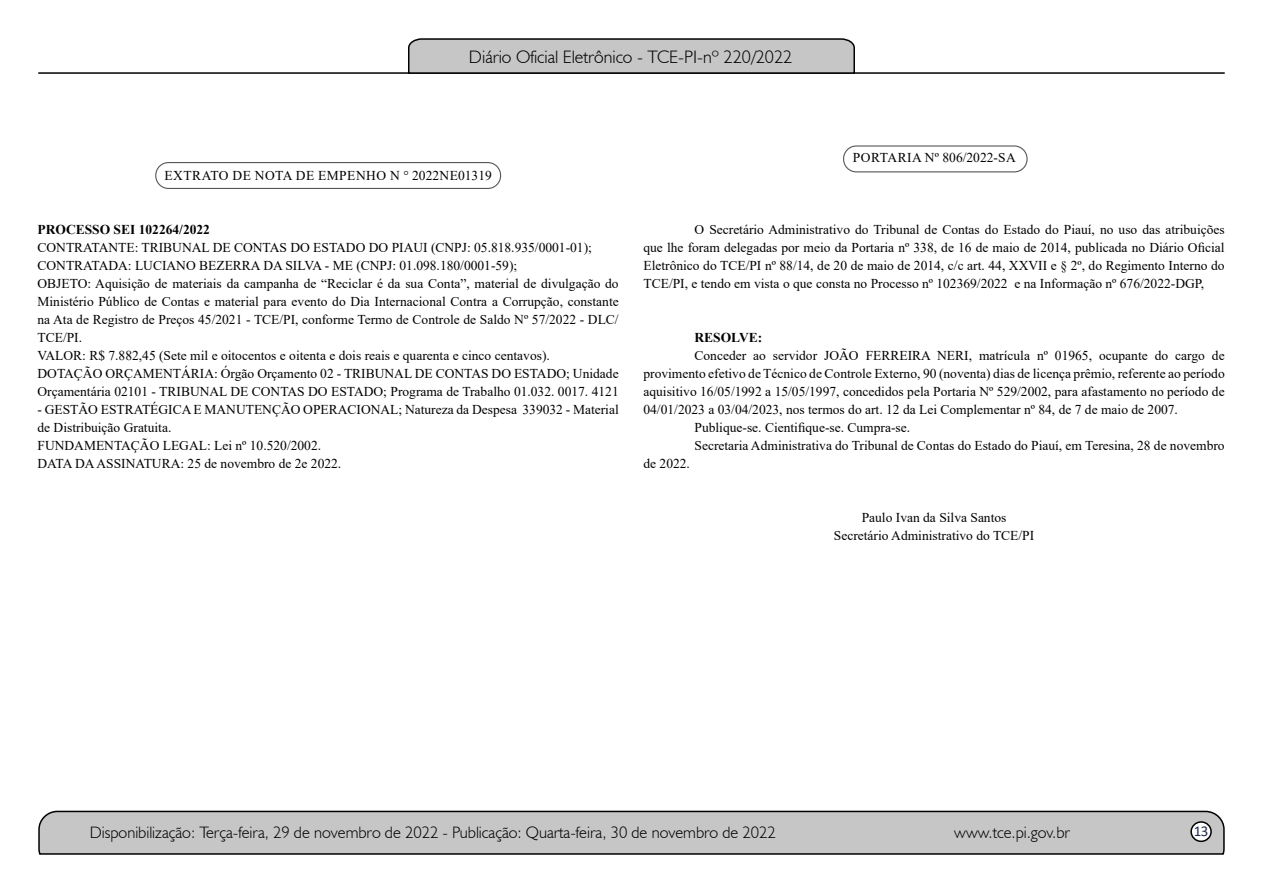
<style>
.page{position:relative;width:1263px;height:893px;background:#fff}
.page>*{position:absolute;margin:0;border:0;box-sizing:border-box;transform-origin:0 0}
.t1{font:300 18px "Humanist 521 BT";color:#000}
.t2{font:300 16.5px "Humanist 521 BT";color:#000}
.t3{font:15px "Calibri";color:#212d4c}
.t4{font:13.5px/18px "Times New Roman";color:#000}
.t5{font:13.5px "Times New Roman";letter-spacing:.035em;color:#000}
.t6{font:700 13.5px "Times New Roman";color:#000}
</style>
<div class="page">
<svg style="left:38px;top:810px;width:1187px;height:45px;background:#b9b9b9"></svg>
<div style="left:1191px;top:822px;width:20px;height:19px;background:#fff;border-radius:50%"></div>
<div style="left:1190px;top:821px;width:22px;height:21px;border:2px solid #000;border-radius:50%"></div>
<hr style="left:38px;top:72px;width:1187px;height:2px;background:#000">
<svg style="left:407px;top:38px;width:449px;height:36px;background:#b4b4b4"></svg>
<div style="left:155px;top:162px;width:346px;height:27px;border:1px solid #575756;border-radius:13px"></div>
<div style="left:843px;top:145px;width:184px;height:27px;border:1px solid #575756;border-radius:13px"></div>
<h1 class="t1" style="left:469px;top:46px;width:325px">Diário Oficial Eletrônico - TCE-PI-nº 220/2022</h1>
<p class="t5" style="left:165px;top:166px;width:329px">EXTRATO DE NOTA DE EMPENHO N ° 2022NE01319</p>
<p class="t4" style="left:853px;top:148px;width:165px">PORTARIA Nº 806/2022-SA</p>
<p class="t6" style="left:38px;top:220px;width:174px">PROCESSO SEI 102264/2022</p>
<p class="t4" style="left:38px;top:238px;width:583px">CONTRATANTE: TRIBUNAL DE CONTAS DO ESTADO DO PIAUI (CNPJ: 05.818.935/0001-01); CONTRATADA: LUCIANO BEZERRA DA SILVA - ME (CNPJ: 01.098.180/0001-59);<br>OBJETO: Aquisição de materiais da campanha de “Reciclar é da sua Conta”, material de divulgação do Ministério Público de Contas e material para evento do Dia Internacional Contra a Corrupção, constante na Ata de Registro de Preços 45/2021 - TCE/PI, conforme Termo de Controle de Saldo Nº 57/2022 - DLC/ TCE/PI.<br>VALOR: R$ 7.882,45 (Sete mil e oitocentos e oitenta e dois reais e quarenta e cinco centavos).<br>DOTAÇÃO ORÇAMENTÁRIA: Órgão Orçamento 02 - TRIBUNAL DE CONTAS DO ESTADO; Unidade Orçamentária 02101 - TRIBUNAL DE CONTAS DO ESTADO; Programa de Trabalho 01.032. 0017. 4121</p>
<p class="t4" style="left:38px;top:400px;width:583px">- GESTÃO ESTRATÉGICA E MANUTENÇÃO OPERACIONAL; Natureza da Despesa 339032 - Material de Distribuição Gratuita.<br>FUNDAMENTAÇÃO LEGAL: Lei nº 10.520/2002.<br>DATA DA ASSINATURA: 25 de novembro de 2e 2022.</p>
<p class="t4" style="left:643px;top:220px;width:583px;text-align:justify;text-indent:51px">O Secretário Administrativo do Tribunal de Contas do Estado do Piauí, no uso das atribuições que lhe foram delegadas por meio da Portaria nº 338, de 16 de maio de 2014, publicada no Diário Oficial Eletrônico do TCE/PI nº 88/14, de 20 de maio de 2014, c/c art. 44, XXVII e § 2º, do Regimento Interno do TCE/PI, e tendo em vista o que consta no Processo nº 102369/2022 e na Informação nº 676/2022-DGP,</p>
<p class="t6" style="left:694px;top:328px;width:69px">RESOLVE:</p>
<p class="t4" style="left:694px;top:346px;width:532px">Conceder ao servidor JOÃO FERREIRA NERI, matrícula nº 01965, ocupante do cargo de</p>
<p class="t4" style="left:643px;top:364px;width:583px">provimento efetivo de Técnico de Controle Externo, 90 (noventa) dias de licença prêmio, referente ao período</p>
<p class="t4" style="left:643px;top:382px;width:583px">aquisitivo 16/05/1992 a 15/05/1997, concedidos pela Portaria Nº 529/2002, para afastamento no período de</p>
<p class="t4" style="left:643px;top:400px;width:536px">04/01/2023 a 03/04/2023, nos termos do art. 12 da Lei Complementar nº 84, de 7 de maio de 2007.</p>
<p class="t4" style="left:694px;top:418px;width:217px">Publique-se. Cientifique-se. Cumpra-se.</p>
<p class="t4" style="left:694px;top:436px;width:532px">Secretaria Administrativa do Tribunal de Contas do Estado do Piauí, em Teresina, 28 de novembro</p>
<p class="t4" style="left:643px;top:454px;width:48px">de 2022.</p>
<p class="t4" style="left:834px;top:508px;width:202px;text-align:center">Paulo Ivan da Silva Santos<br>Secretário Administrativo do TCE/PI</p>
<p class="t2" style="left:90px;top:822px;width:688px">Disponibilização: Terça-feira, 29 de novembro de 2022 - Publicação: Quarta-feira, 30 de novembro de 2022</p>
<p class="t2" style="left:954px;top:822px;width:117px">www.tce.pi.gov.br</p>
<p class="t3" style="left:1194px;top:821px;width:16px">13</p>
</div>
